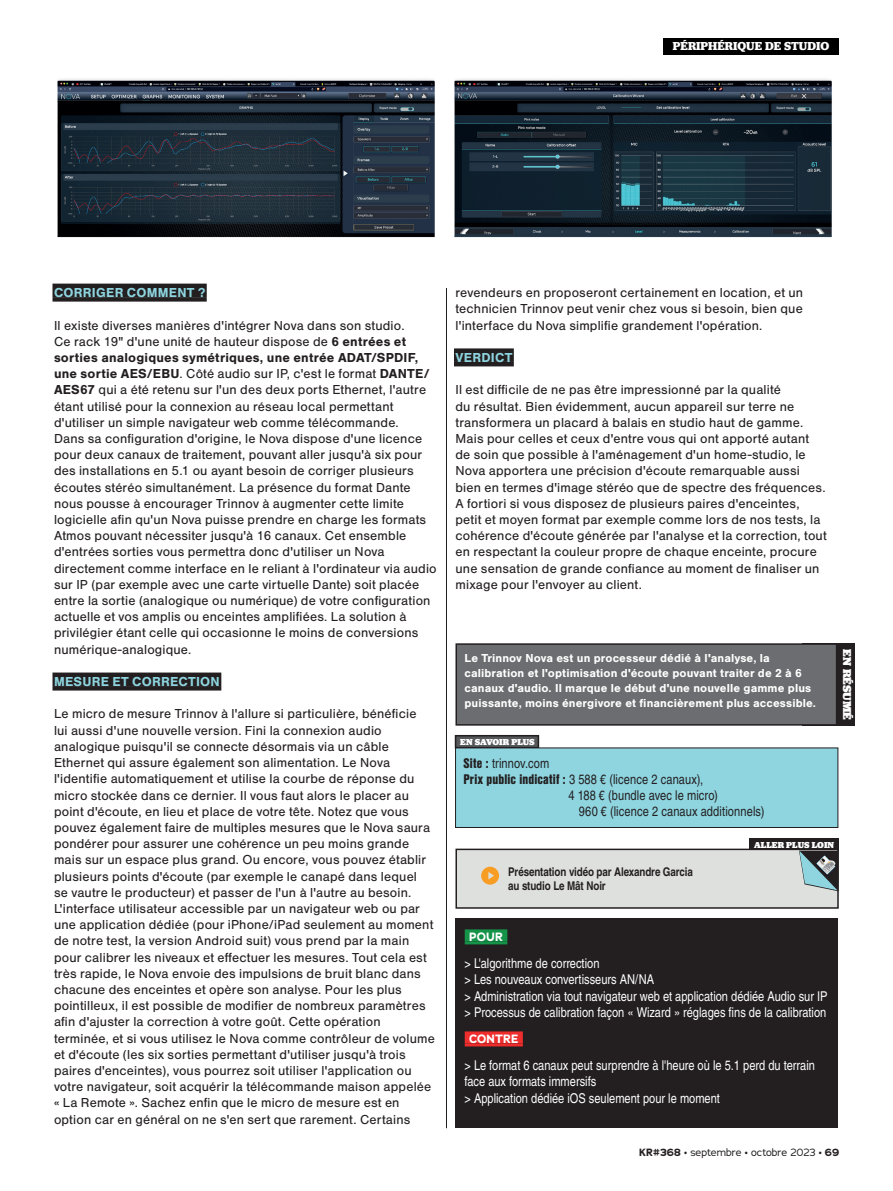
<style>
.page{position:relative;width:893px;height:1191px;background:#fff}
.page>*{position:absolute;margin:0;border:0;box-sizing:border-box;transform-origin:0 0}
.t1{font:13.5px/16.2px "Nimbus San";letter-spacing:.01em;color:#231f20}
.t2{font:13.5px/16.2px "Nimbus San Con L";color:#fff}
.t3{font:13.5px "Nimbus San Con L";letter-spacing:.01em;color:#231f20}
.t4{font:700 13.5px "Nimbus San";letter-spacing:.02em;color:#8ed5e0}
.t5{font:700 12px/15px "Nimbus San";letter-spacing:.01em;color:#fff}
.t6{font:700 12px/14.4px "Nimbus San Con L";letter-spacing:-.01em;color:#231f20}
.t7{font:700 12px "Jubilat";color:#fff}
.t8{font:700 12px "Adrianna";letter-spacing:.015em;color:#fff}
.t9{font:900 12px "Jubilat";color:#fff}
.t10{font:10.5px "Adrianna";color:#231f20}
.t11{font:900 9px "Jubilat";color:#fff}
.s1{font-weight:700}
.s2{font-weight:900}
</style>
<div class="page">
<div style="left:663px;top:38px;width:176px;height:16px;background:#000"></div>
<div style="left:803px;top:643px;width:52px;height:82px;background:#231f20"></div>
<div style="left:456px;top:644px;width:381px;height:81px;background:#6c6d70"></div>
<div style="left:455px;top:643px;width:382px;height:82px;border:2px solid #231f20"></div>
<div style="left:455px;top:918px;width:383px;height:210px;background:#231f20"></div>
<div style="left:465px;top:929px;width:42px;height:12px;background:#149349"></div>
<hr style="left:465px;top:941px;width:42px;height:3px;background:#149349">
<div style="left:465px;top:1031px;width:58px;height:12px;background:#ee2d2d"></div>
<hr style="left:465px;top:1043px;width:58px;height:3px;background:#ee2c2c">
<div style="left:52px;top:284px;width:155px;height:13px;background:#231f20"></div>
<div style="left:52px;top:297px;width:155px;height:5px;background:#231f20"></div>
<div style="left:52px;top:672px;width:169px;height:14px;background:#231f20"></div>
<hr style="left:52px;top:686px;width:169px;height:4px;background:#231f20">
<div style="left:454px;top:348px;width:60px;height:14px;background:#231f20"></div>
<hr style="left:454px;top:362px;width:60px;height:4px;background:#231f20">
<hr style="left:446px;top:288px;width:1px;height:840px;background:#231f20">
<div style="left:456px;top:735px;width:82px;height:12px;background:#57585a"></div>
<div style="left:455px;top:735px;width:84px;height:13px;border:2px solid #231f20"></div>
<div style="left:456px;top:748px;width:382px;height:79px;background:#8ed5e0"></div>
<div style="left:455px;top:747px;width:383px;height:81px;border:1px solid #231f20"></div>
<div style="left:750px;top:838px;width:89px;height:12px;background:#231f20"></div>
<div style="left:456px;top:849px;width:382px;height:59px;background:#dee0de"></div>
<div style="left:455px;top:848px;width:384px;height:60px;border:2px solid #231f20"></div>
<svg style="left:799px;top:850px;width:40px;height:41px"></svg>
<svg style="left:481px;top:866px;width:18px;height:18px"></svg>
<img style="left:454px;top:79px;width:378px;height:159px">
<img style="left:57px;top:79px;width:378px;height:159px">
<p class="t7" style="left:673px;top:38px;width:158px">PÉRIPHÉRIQUE DE STUDIO</p>
<p class="t4" style="left:54px;top:285px;width:153px">CORRIGER COMMENT ?</p>
<p class="t1" style="left:54px;top:317px;width:384px">Il existe diverses manières d'intégrer Nova dans son studio.<br>Ce rack 19" d'une unité de hauteur dispose de <span class="s1">6 entrées et sorties analogiques symétriques, une entrée ADAT/SPDIF, une sortie AES/EBU</span>. Côté audio sur IP, c'est le format <span class="s1">DANTE/ AES67</span> qui a été retenu sur l'un des deux ports Ethernet, l'autre étant utilisé pour la connexion au réseau local permettant d'utiliser un simple navigateur web comme télécommande.<br>Dans sa configuration d'origine, le Nova dispose d'une licence pour deux canaux de traitement, pouvant aller jusqu'à six pour des installations en 5.1 ou ayant besoin de corriger plusieurs écoutes stéréo simultanément. La présence du format Dante nous pousse à encourager Trinnov à augmenter cette limite logicielle afin qu'un Nova puisse prendre en charge les formats Atmos pouvant nécessiter jusqu'à 16 canaux. Cet ensemble d'entrées sorties vous permettra donc d'utiliser un Nova directement comme interface en le reliant à l'ordinateur via audio sur IP (par exemple avec une carte virtuelle Dante) soit placée entre la sortie (analogique ou numérique) de votre configuration actuelle et vos amplis ou enceintes amplifiées. La solution à privilégier étant celle qui occasionne le moins de conversions numérique-analogique.</p>
<p class="t4" style="left:54px;top:674px;width:167px">MESURE ET CORRECTION</p>
<p class="t1" style="left:54px;top:706px;width:382px">Le micro de mesure Trinnov à l'allure si particulière, bénéficie<br>lui aussi d'une nouvelle version. Fini la connexion audio analogique puisqu'il se connecte désormais via un câble Ethernet qui assure également son alimentation. Le Nova l'identifie automatiquement et utilise la courbe de réponse du micro stockée dans ce dernier. Il vous faut alors le placer au point d'écoute, en lieu et place de votre tête. Notez que vous pouvez également faire de multiples mesures que le Nova saura pondérer pour assurer une cohérence un peu moins grande mais sur un espace plus grand. Ou encore, vous pouvez établir plusieurs points d'écoute (par exemple le canapé dans lequel<br>se vautre le producteur) et passer de l'un à l'autre au besoin.<br>L'interface utilisateur accessible par un navigateur web ou par une application dédiée (pour iPhone/iPad seulement au moment de notre test, la version Android suit) vous prend par la main pour calibrer les niveaux et effectuer les mesures. Tout cela est très rapide, le Nova envoie des impulsions de bruit blanc dans chacune des enceintes et opère son analyse. Pour les plus pointilleux, il est possible de modifier de nombreux paramètres afin d'ajuster la correction à votre goût. Cette opération terminée, et si vous utilisez le Nova comme contrôleur de volume et d'écoute (les six sorties permettant d'utiliser jusqu'à trois paires d'enceintes), vous pourrez soit utiliser l'application ou votre navigateur, soit acquérir la télécommande maison appelée « La Remote ». Sachez enfin que le micro de mesure est en option car en général on ne s'en sert que rarement. Certains</p>
<p class="t1" style="left:455px;top:285px;width:349px;text-align:justify">revendeurs en proposeront certainement en location, et un technicien Trinnov peut venir chez vous si besoin, bien que l'interface du Nova simplifie grandement l'opération.</p>
<p class="t4" style="left:455px;top:350px;width:58px">VERDICT</p>
<p class="t1" style="left:455px;top:382px;width:373px">Il est difficile de ne pas être impressionné par la qualité<br>du résultat. Bien évidemment, aucun appareil sur terre ne transformera un placard à balais en studio haut de gamme.<br>Mais pour celles et ceux d'entre vous qui ont apporté autant de soin que possible à l'aménagement d'un home-studio, le Nova apportera une précision d'écoute remarquable aussi bien en termes d'image stéréo que de spectre des fréquences.<br>A fortiori si vous disposez de plusieurs paires d'enceintes, petit et moyen format par exemple comme lors de nos tests, la cohérence d'écoute générée par l'analyse et la correction, tout en respectant la couleur propre de chaque enceinte, procure une sensation de grande confiance au moment de finaliser un mixage pour l'envoyer au client.</p>
<p class="t5" style="left:464px;top:650px;width:353px">Le Trinnov Nova est un processeur dédié à l'analyse, la calibration et l'optimisation d'écoute pouvant traiter de 2 à 6 canaux d'audio. Il marque le début d'une nouvelle gamme plus puissante, moins énergivore et financièrement plus accessible.</p>
<p class="t11" style="left:460px;top:735px;width:76px">EN SAVOIR PLUS</p>
<p class="t3" style="left:463px;top:753px;width:88px"><span class="s2">Site :</span> trinnov.com</p>
<p class="t3" style="left:463px;top:769px;width:241px"><span class="s2">Prix public indicatif :</span> 3 588 € (licence 2 canaux),</p>
<p class="t3" style="left:568px;top:785px;width:151px">4 188 € (bundle avec le micro)</p>
<p class="t3" style="left:579px;top:801px;width:187px">960 € (licence 2 canaux additionnels)</p>
<p class="t11" style="left:754px;top:838px;width:82px">ALLER PLUS LOIN</p>
<p class="t6" style="left:508px;top:863px;width:186px">Présentation vidéo par Alexandre Garcia au studio Le Mât Noir</p>
<p class="t9" style="left:855px;top:649px;width:72px;rotate:90deg">EN RÉSUMÉ</p>
<p class="t8" style="left:469px;top:929px;width:36px">POUR</p>
<p class="t2" style="left:464px;top:954px;width:365px">&gt; L'algorithme de correction<br>&gt; Les nouveaux convertisseurs AN/NA<br>&gt; Administration via tout navigateur web et application dédiée Audio sur IP &gt; Processus de calibration façon « Wizard » réglages fins de la calibration</p>
<p class="t8" style="left:469px;top:1031px;width:51px">CONTRE</p>
<p class="t2" style="left:464px;top:1056px;width:352px">&gt; Le format 6 canaux peut surprendre à l'heure où le 5.1 perd du terrain face aux formats immersifs<br>&gt; Application dédiée iOS seulement pour le moment</p>
<p class="t10" style="left:639px;top:1145px;width:202px"><span class="s1">KR#368</span> • septembre • octobre 2023 • <span class="s1">69</span></p>
</div>
